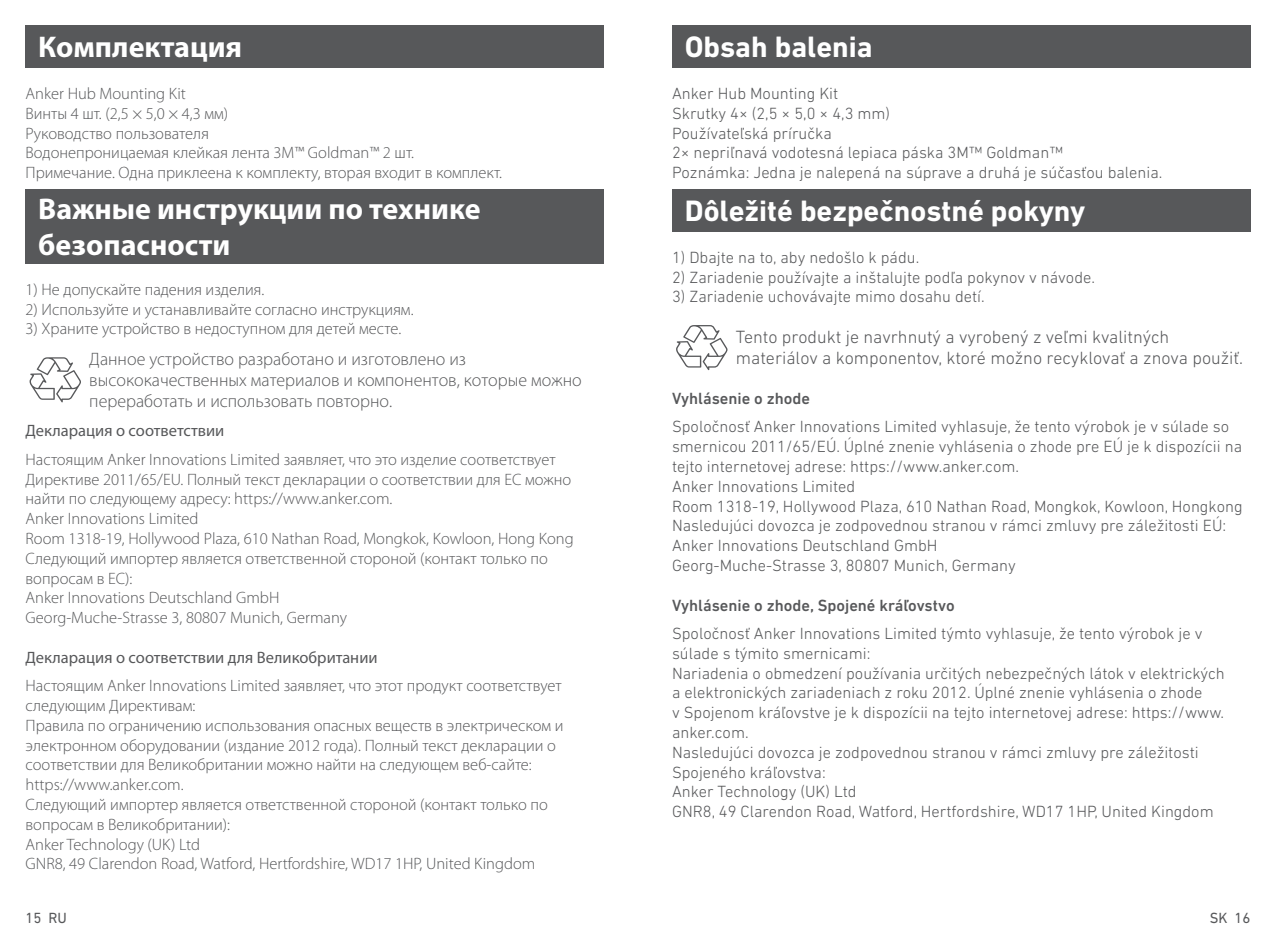
<style>
.page{position:relative;width:1276px;height:936px;background:#fff}
.page>*{position:absolute;margin:0;border:0;box-sizing:border-box;transform-origin:0 0}
.t1{font:700 30px/36px "Myriad Pro";color:#fff}
.t2{font:700 30px "DIN Next LT Pro";color:#fff}
.t3{font:300 18px/21px "Myriad Pro";color:#57585a}
.t4{font:300 18px/21px "DIN Next LT Pro";color:#57585a}
.t5{font:300 16.5px/19.8px "Myriad Pro";color:#57585a}
.t6{font:300 16.5px/19.8px "DIN Next LT Pro";color:#57585a}
.t7{font:16.5px "Myriad Pro";color:#57585a}
.t8{font:500 16.5px "DIN Next LT Pro";color:#57585a}
.t9{font:15px "DIN Next LT Pro";color:#57585a}
</style>
<div class="page">
<div style="left:26px;top:26px;width:578px;height:42px;background:#57585a"></div>
<div style="left:26px;top:189px;width:578px;height:75px;background:#57585a"></div>
<svg style="left:30px;top:357px;width:51px;height:45px"></svg>
<div style="left:672px;top:26px;width:578px;height:42px;background:#57585a"></div>
<div style="left:672px;top:189px;width:578px;height:43px;background:#57585a"></div>
<svg style="left:676px;top:325px;width:51px;height:45px"></svg>
<h1 class="t1" style="left:38px;top:28px;width:205px">Комплектация</h1>
<p class="t5" style="left:26px;top:84px;width:478px">Anker Hub Mounting Kit<br>Винты 4 шт. (2,5 × 5,0 × 4,3 мм)<br>Руководство пользователя<br>Водонепроницаемая клейкая лента 3M™ Goldman™ 2 шт.<br>Примечание. Одна приклеена к комплекту, вторая входит в комплект.</p>
<h1 class="t1" style="left:38px;top:190px;width:444px">Важные инструкции по технике безопасности</h1>
<p class="t5" style="left:26px;top:279px;width:240px">1) Не допускайте падения изделия.</p>
<p class="t5" style="left:26px;top:299px;width:389px">2) Используйте и устанавливайте согласно инструкциям.</p>
<p class="t5" style="left:26px;top:319px;width:377px">3) Храните устройство в недоступном для детей месте.</p>
<p class="t3" style="left:89px;top:348px;width:494px">Данное устройство разработано и изготовлено из высококачественных материалов и компонентов, которые можно переработать и использовать повторно.</p>
<p class="t7" style="left:26px;top:420px;width:200px">Декларация о соответствии</p>
<p class="t5" style="left:26px;top:449px;width:550px">Настоящим Anker Innovations Limited заявляет, что это изделие соответствует Директиве 2011/65/EU. Полный текст декларации о соответствии для ЕС можно найти по следующему адресу: https://www.anker.com.<br>Anker Innovations Limited<br>Room 1318-19, Hollywood Plaza, 610 Nathan Road, Mongkok, Kowloon, Hong Kong Следующий импортер является ответственной стороной (контакт только по вопросам в ЕС):<br>Anker Innovations Deutschland GmbH<br>Georg-Muche-Strasse 3, 80807 Munich, Germany</p>
<p class="t7" style="left:26px;top:647px;width:353px">Декларация о соответствии для Великобритании</p>
<p class="t5" style="left:26px;top:676px;width:539px">Настоящим Anker Innovations Limited заявляет, что этот продукт соответствует следующим Директивам:<br>Правила по ограничению использования опасных веществ в электрическом и электронном оборудовании (издание 2012 года). Полный текст декларации о соответствии для Великобритании можно найти на следующем веб-сайте: https://www.anker.com.<br>Следующий импортер является ответственной стороной (контакт только по вопросам в Великобритании):<br>Anker Technology (UK) Ltd<br>GNR8, 49 Clarendon Road, Watford, Hertfordshire, WD17 1HP, United Kingdom</p>
<h1 class="t2" style="left:685px;top:29px;width:189px">Obsah balenia</h1>
<p class="t6" style="left:672px;top:83px;width:492px">Anker Hub Mounting Kit<br>Skrutky 4× (2,5 × 5,0 × 4,3 mm)<br>Používateľská príručka<br>2× nepriľnavá vodotesná lepiaca páska 3M™ Goldman™<br>Poznámka: Jedna je nalepená na súprave a druhá je súčasťou balenia.</p>
<h1 class="t2" style="left:685px;top:193px;width:402px">Dôležité bezpečnostné pokyny</h1>
<p class="t6" style="left:672px;top:247px;width:249px">1) Dbajte na to, aby nedošlo k pádu.</p>
<p class="t6" style="left:672px;top:267px;width:424px">2) Zariadenie používajte a inštalujte podľa pokynov v návode.</p>
<p class="t6" style="left:672px;top:287px;width:314px">3) Zariadenie uchovávajte mimo dosahu detí.</p>
<p class="t4" style="left:736px;top:326px;width:509px">Tento produkt je navrhnutý a vyrobený z veľmi kvalitných materiálov a komponentov, ktoré možno recyklovať a znova použiť.</p>
<p class="t8" style="left:672px;top:389px;width:140px">Vyhlásenie o zhode</p>
<p class="t6" style="left:672px;top:416px;width:572px">Spoločnosť Anker Innovations Limited vyhlasuje, že tento výrobok je v súlade so smernicou 2011/65/EÚ. Úplné znenie vyhlásenia o zhode pre EÚ je k dispozícii na tejto internetovej adrese: https://www.anker.com.<br>Anker Innovations Limited<br>Room 1318-19, Hollywood Plaza, 610 Nathan Road, Mongkok, Kowloon, Hongkong Nasledujúci dovozca je zodpovednou stranou v rámci zmluvy pre záležitosti EÚ:<br>Anker Innovations Deutschland GmbH<br>Georg-Muche-Strasse 3, 80807 Munich, Germany</p>
<p class="t8" style="left:672px;top:595px;width:284px">Vyhlásenie o zhode, Spojené kráľovstvo</p>
<p class="t6" style="left:672px;top:623px;width:554px">Spoločnosť Anker Innovations Limited týmto vyhlasuje, že tento výrobok je v súlade s týmito smernicami:<br>Nariadenia o obmedzení používania určitých nebezpečných látok v elektrických a elektronických zariadeniach z roku 2012. Úplné znenie vyhlásenia o zhode<br>v Spojenom kráľovstve je k dispozícii na tejto internetovej adrese: https://www. anker.com.<br>Nasledujúci dovozca je zodpovednou stranou v rámci zmluvy pre záležitosti Spojeného kráľovstva:<br>Anker Technology (UK) Ltd<br>GNR8, 49 Clarendon Road, Watford, Hertfordshire, WD17 1HP, United Kingdom</p>
<p class="t9" style="left:26px;top:909px;width:43px">15 RU</p>
<p class="t9" style="left:1209px;top:909px;width:42px">SK 16</p>
</div>
